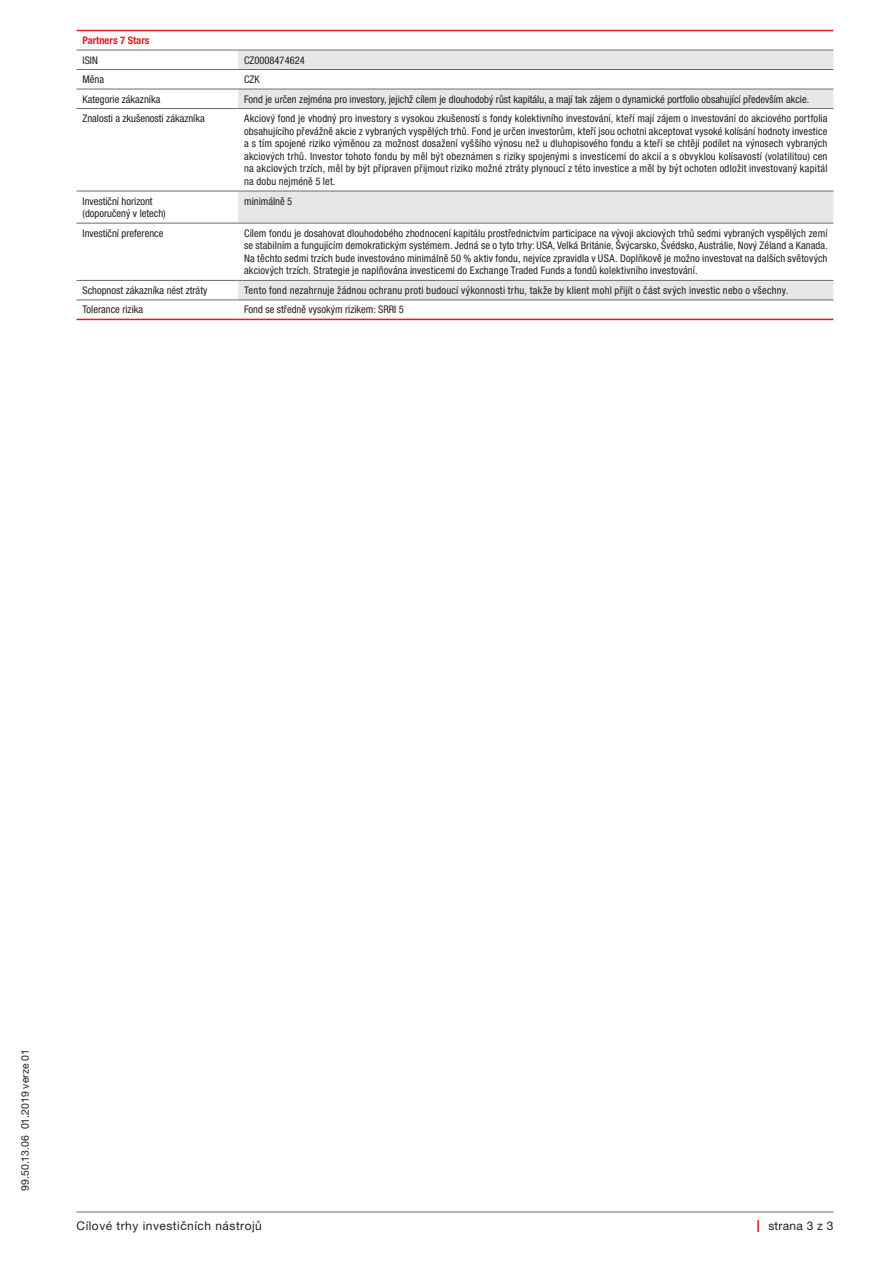
<style>
.page{position:relative;width:893px;height:1263px;background:#fff}
.page>*{position:absolute;margin:0;border:0;box-sizing:border-box;transform-origin:0 0}
.t1{font:16.5px "Helvetica Neue LT Pro";color:#e51a23}
.t2{font:12px "Helvetica Neue LT Pro";letter-spacing:.04em;color:#231f20}
.t3{font:condensed 10.5px/12.6px "Helvetica Neue LT Pro";color:#231f20;text-align:justify}
.t4{font:condensed 10.5px "Helvetica Neue LT Pro";letter-spacing:.025em;color:#231f20}
.t5{font:10.5px "Helvetica Neue LT Pro";color:#231f20}
.t6{font:700 condensed 10.5px "Helvetica Neue LT Pro";color:#e51a23}
</style>
<div class="page">
<hr style="left:77px;top:1211px;width:756px;height:1px;background:#6c6d70">
<svg style="left:238px;top:51px;width:595px;height:249px"></svg>
<hr style="left:77px;top:30px;width:161px;height:1px;background:#e51a23">
<hr style="left:238px;top:30px;width:595px;height:1px;background:#e51a23">
<hr style="left:77px;top:50px;width:161px;height:1px;background:#6c6d70">
<hr style="left:77px;top:69px;width:161px;height:1px;background:#6c6d70">
<hr style="left:77px;top:89px;width:161px;height:1px;background:#6c6d70">
<hr style="left:77px;top:108px;width:161px;height:1px;background:#6c6d70">
<hr style="left:77px;top:191px;width:161px;height:1px;background:#6c6d70">
<hr style="left:77px;top:223px;width:161px;height:1px;background:#6c6d70">
<hr style="left:77px;top:280px;width:161px;height:1px;background:#6c6d70">
<hr style="left:77px;top:300px;width:161px;height:1px;background:#6c6d70">
<hr style="left:238px;top:50px;width:595px;height:1px;background:#6c6d70">
<hr style="left:77px;top:319px;width:161px;height:1px;background:#e51a23">
<hr style="left:238px;top:108px;width:595px;height:1px;background:#6c6d70">
<hr style="left:238px;top:191px;width:595px;height:1px;background:#6c6d70">
<hr style="left:238px;top:223px;width:595px;height:1px;background:#6c6d70">
<hr style="left:238px;top:280px;width:595px;height:1px;background:#6c6d70">
<hr style="left:238px;top:300px;width:595px;height:1px;background:#6c6d70">
<hr style="left:238px;top:319px;width:595px;height:1px;background:#e51a23">
<hr style="left:238px;top:69px;width:595px;height:1px;background:#6c6d70">
<hr style="left:238px;top:89px;width:595px;height:1px;background:#6c6d70">
<p class="t6" style="left:83px;top:34px;width:68px">Partners 7 Stars</p>
<p class="t3" style="left:83px;top:53px;width:17px">ISIN</p>
<p class="t3" style="left:244px;top:53px;width:62px">CZ0008474624</p>
<p class="t3" style="left:83px;top:73px;width:23px">Měna</p>
<p class="t3" style="left:244px;top:73px;width:17px">CZK</p>
<p class="t3" style="left:83px;top:92px;width:79px">Kategorie zákazníka</p>
<p class="t3" style="left:244px;top:92px;width:567px">Fond je určen zejména pro investory, jejichž cílem je dlouhodobý růst kapitálu, a mají tak zájem o dynamické portfolio obsahující především akcie.</p>
<p class="t3" style="left:83px;top:112px;width:124px">Znalosti a zkušenosti zákazníka</p>
<p class="t3" style="left:244px;top:112px;width:585px">Akciový fond je vhodný pro investory s vysokou zkušeností s fondy kolektivního investování, kteří mají zájem o investování do akciového portfolia obsahujícího převážně akcie z vybraných vyspělých trhů. Fond je určen investorům, kteří jsou ochotni akceptovat vysoké kolísání hodnoty investice a s tím spojené riziko výměnou za možnost dosažení vyššího výnosu než u dluhopisového fondu a kteří se chtějí podílet na výnosech vybraných akciových trhů. Investor tohoto fondu by měl být obeznámen s riziky spojenými s investicemi do akcií a s obvyklou kolísavostí (volatilitou) cen na akciových trzích, měl by být připraven přijmout riziko možné ztráty plynoucí z této investice a měl by být ochoten odložit investovaný kapitál na dobu nejméně 5 let.</p>
<p class="t3" style="left:83px;top:194px;width:85px">Investiční horizont (doporučený v letech)</p>
<p class="t3" style="left:244px;top:194px;width:50px">minimálně 5</p>
<p class="t3" style="left:83px;top:227px;width:82px">Investiční preference</p>
<p class="t3" style="left:244px;top:227px;width:585px">Cílem fondu je dosahovat dlouhodobého zhodnocení kapitálu prostřednictvím participace na vývoji akciových trhů sedmi vybraných vyspělých zemí se stabilním a fungujícím demokratickým systémem. Jedná se o tyto trhy: USA, Velká Británie, Švýcarsko, Švédsko, Austrálie, Nový Zéland a Kanada.<br>Na těchto sedmi trzích bude investováno minimálně 50 % aktiv fondu, nejvíce zpravidla v USA. Doplňkově je možno investovat na dalších světových akciových trzích. Strategie je naplňována investicemi do Exchange Traded Funds a fondů kolektivního investování.</p>
<p class="t3" style="left:83px;top:284px;width:126px">Schopnost zákazníka nést ztráty</p>
<p class="t4" style="left:244px;top:284px;width:546px">Tento fond nezahrnuje žádnou ochranu proti budoucí výkonnosti trhu, takže by klient mohl přijít o část svých investic nebo o všechny.</p>
<p class="t3" style="left:83px;top:303px;width:62px">Tolerance rizika</p>
<p class="t3" style="left:244px;top:303px;width:161px">Fond se středně vysokým rizikem: SRRI 5</p>
<p class="t5" style="left:19px;top:1191px;width:143px;rotate:-90deg">99.50.13.06 01.2019 verze 01</p>
<p class="t2" style="left:77px;top:1219px;width:187px">Cílové trhy investičních nástrojů</p>
<p class="t2" style="left:768px;top:1219px;width:67px">strana 3 z 3</p>
<h1 class="t1" style="left:756px;top:1217px;width:6px">I</h1>
</div>
